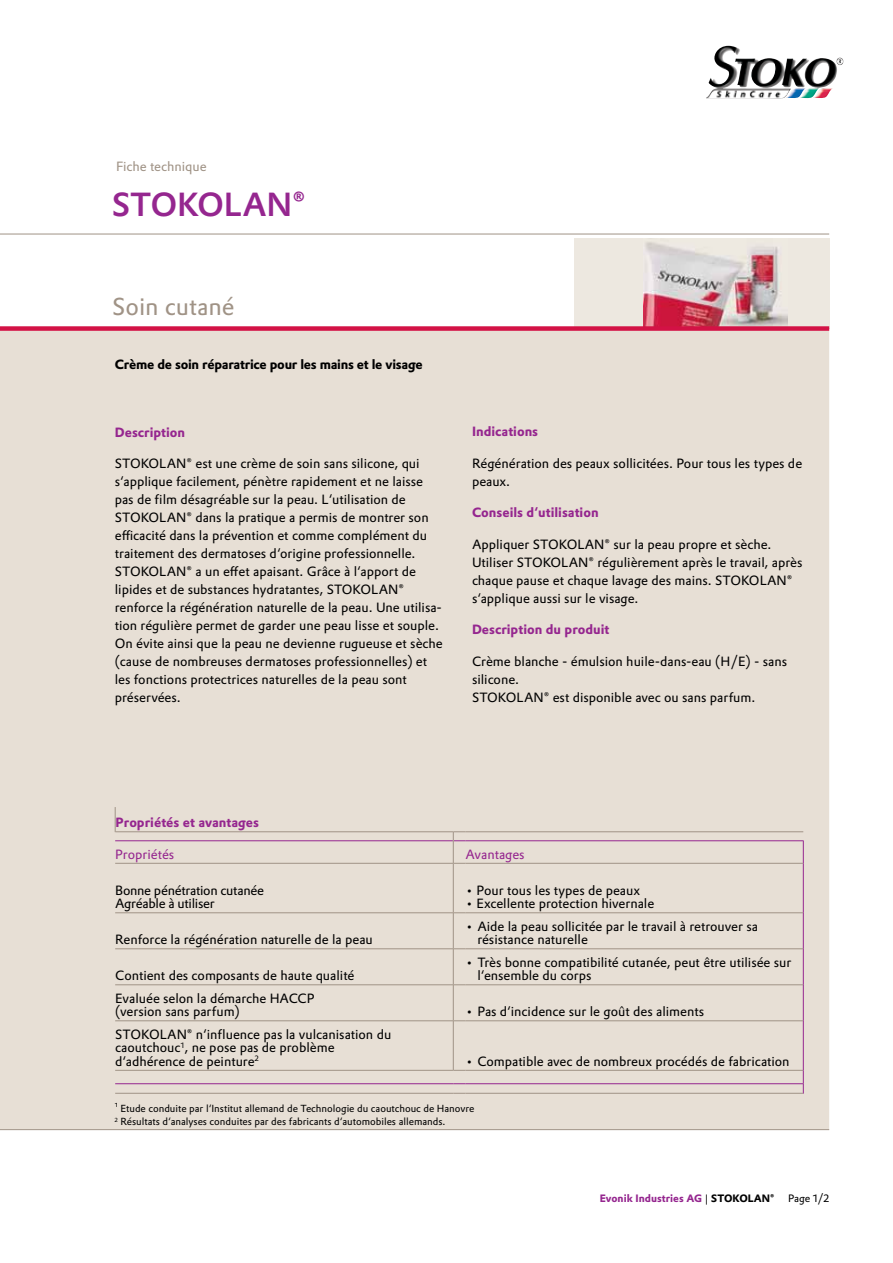
<style>
.page{position:relative;width:893px;height:1263px;background:#fff}
.page>*{position:absolute;margin:0;border:0;box-sizing:border-box;transform-origin:0 0}
.t1{font:500 32.7px "Evonik Prokyon";letter-spacing:-.01em;color:#95268f}
.t2{font:24px "Evonik Prokyon";color:#a09386}
.t3{font:13.2px/18px "Evonik Prokyon";color:#000}
.t4{font:700 13.2px "Evonik Prokyon";color:#95268f}
.t5{font:700 13.2px "Evonik Prokyon";letter-spacing:-.02em;color:#000}
.t6{font:13.2px/13.5px "Evonik Prokyon";letter-spacing:-.02em;color:#000}
.t7{font:13.2px "Evonik Prokyon";color:#95268f}
.t8{font:13.2px "Evonik Prokyon";color:#a09386}
.t9{font:700 10.5px "Evonik Prokyon";color:#95268f}
.t10{font:10.5px "Evonik Prokyon";color:#000}
.t11{font:10.05px/13.5px "Evonik Prokyon";color:#000}
.s1{font-weight:400;color:#000}
.s2{color:#000}
</style>
<div class="page">
<div style="left:574px;top:238px;width:255px;height:90px;background:#ede8e0"></div>
<img style="left:643px;top:242px;width:145px;height:84px">
<div style="left:0;top:331px;width:829px;height:798px;background:#e7dfd5"></div>
<img style="left:706px;top:46px;width:138px;height:53px">
<hr style="left:0;top:234px;width:829px;height:1px;background:#a09386">
<hr style="left:0;top:1129px;width:829px;height:1px;background:#a09386">
<div style="left:0;top:326px;width:829px;height:5px;background:#d31245"></div>
<hr style="left:115px;top:840px;width:338px;height:1px;background:#95268f">
<svg style="left:803px;top:840px;width:1px;height:23px"></svg>
<hr style="left:465px;top:840px;width:338px;height:1px;background:#95268f">
<hr style="left:115px;top:863px;width:338px;height:1px;background:#a09386">
<hr style="left:803px;top:863px;width:1px;height:50px;background:#95268f">
<hr style="left:465px;top:863px;width:338px;height:1px;background:#a09386">
<hr style="left:115px;top:912px;width:338px;height:1px;background:#a09386">
<hr style="left:803px;top:913px;width:1px;height:36px;background:#95268f">
<hr style="left:465px;top:912px;width:338px;height:1px;background:#a09386">
<hr style="left:115px;top:948px;width:338px;height:1px;background:#a09386">
<hr style="left:803px;top:949px;width:1px;height:36px;background:#95268f">
<hr style="left:803px;top:985px;width:1px;height:36px;background:#95268f">
<hr style="left:803px;top:1021px;width:1px;height:49px;background:#95268f">
<hr style="left:465px;top:948px;width:338px;height:1px;background:#a09386">
<hr style="left:115px;top:984px;width:338px;height:1px;background:#a09386">
<hr style="left:115px;top:1020px;width:338px;height:1px;background:#a09386">
<hr style="left:115px;top:1070px;width:338px;height:1px;background:#a09386">
<hr style="left:465px;top:984px;width:338px;height:1px;background:#a09386">
<hr style="left:465px;top:1020px;width:338px;height:1px;background:#a09386">
<hr style="left:465px;top:1070px;width:338px;height:1px;background:#a09386">
<svg style="left:803px;top:1070px;width:1px;height:24px"></svg>
<hr style="left:115px;top:1083px;width:338px;height:1px;background:#95268f">
<svg style="left:453px;top:1083px;width:12px;height:1px"></svg>
<hr style="left:465px;top:1083px;width:338px;height:1px;background:#95268f">
<hr style="left:453px;top:863px;width:1px;height:50px;background:#a09386">
<hr style="left:453px;top:913px;width:1px;height:36px;background:#a09386">
<hr style="left:453px;top:949px;width:1px;height:36px;background:#a09386">
<hr style="left:453px;top:985px;width:1px;height:36px;background:#a09386">
<hr style="left:453px;top:1021px;width:1px;height:50px;background:#a09386">
<svg style="left:115px;top:807px;width:1px;height:25px"></svg>
<hr style="left:116px;top:831px;width:337px;height:1px;background:#a09386">
<svg style="left:453px;top:831px;width:12px;height:33px"></svg>
<hr style="left:465px;top:831px;width:338px;height:1px;background:#a09386">
<hr style="left:115px;top:1093px;width:338px;height:1px;background:#a09386">
<svg style="left:453px;top:1093px;width:12px;height:1px"></svg>
<hr style="left:465px;top:1093px;width:338px;height:1px;background:#a09386">
<p class="t8" style="left:116px;top:156px;width:92px">Fiche technique</p>
<h1 class="t1" style="left:112px;top:179px;width:195px">STOKOLAN®</h1>
<h2 class="t2" style="left:112px;top:288px;width:124px">Soin cutané</h2>
<p class="t5" style="left:115px;top:354px;width:310px">Crème de soin réparatrice pour les mains et le visage</p>
<p class="t4" style="left:115px;top:421px;width:72px">Description</p>
<p class="t3" style="left:115px;top:454px;width:329px">STOKOLAN® est une crème de soin sans silicone, qui s‘applique facilement, pénètre rapidement et ne laisse pas de film désagréable sur la peau. L‘utilisation de STOKOLAN® dans la pratique a permis de montrer son efficacité dans la prévention et comme complément du traitement des dermatoses d‘origine professionnelle.<br>STOKOLAN® a un effet apaisant. Grâce à l‘apport de lipides et de substances hydratantes, STOKOLAN® renforce la régénération naturelle de la peau. Une utilisa&shy;tion régulière permet de garder une peau lisse et souple.<br>On évite ainsi que la peau ne devienne rugueuse et sèche (cause de nombreuses dermatoses professionnelles) et les fonctions protectrices naturelles de la peau sont préservées.</p>
<p class="t4" style="left:472px;top:421px;width:68px">Indications</p>
<p class="t3" style="left:472px;top:453px;width:332px">Régénération des peaux sollicitées. Pour tous les types de peaux.</p>
<p class="t4" style="left:472px;top:502px;width:128px">Conseils d‘utilisation</p>
<p class="t3" style="left:472px;top:534px;width:332px">Appliquer STOKOLAN® sur la peau propre et sèche.<br>Utiliser STOKOLAN® régulièrement après le travail, après chaque pause et chaque lavage des mains. STOKOLAN® s‘applique aussi sur le visage.</p>
<p class="t4" style="left:472px;top:619px;width:139px">Description du produit</p>
<p class="t3" style="left:472px;top:651px;width:317px">Crème blanche - émulsion huile-dans-eau (H/E) - sans silicone.<br>STOKOLAN® est disponible avec ou sans parfum.</p>
<p class="t4" style="left:116px;top:812px;width:145px">Propriétés et avantages</p>
<p class="t7" style="left:115px;top:844px;width:61px">Propriétés</p>
<p class="t7" style="left:465px;top:844px;width:61px">Avantages</p>
<p class="t6" style="left:115px;top:882px;width:150px">Bonne pénétration cutanée<br>Agréable à utiliser</p>
<p class="t3" style="left:465px;top:880px;width:176px">• Pour tous les types de peaux</p>
<p class="t3" style="left:465px;top:894px;width:190px">• Excellente protection hivernale</p>
<p class="t3" style="left:115px;top:930px;width:259px">Renforce la régénération naturelle de la peau</p>
<p class="t3" style="left:115px;top:966px;width:241px">Contient des composants de haute qualité</p>
<p class="t3" style="left:115px;top:990px;width:201px;line-height:13.5px">Evaluée selon la démarche HACCP (version sans parfum)</p>
<p class="t3" style="left:477px;top:918px;width:282px;line-height:13.5px;text-indent:-12px">• Aide la peau sollicitée par le travail à retrouver sa résistance naturelle</p>
<p class="t3" style="left:477px;top:954px;width:316px;line-height:13.5px;text-indent:-12px">• Très bonne compatibilité cutanée, peut être utilisée sur l‘ensemble du corps</p>
<p class="t3" style="left:465px;top:1002px;width:240px">• Pas d‘incidence sur le goût des aliments</p>
<p class="t3" style="left:115px;top:1026px;width:278px;line-height:13.5px">STOKOLAN® n‘influence pas la vulcanisation du caoutchouc<sup>1</sup>, ne pose pas de problème d‘adhérence de peinture<sup>2</sup></p>
<p class="t3" style="left:465px;top:1051px;width:326px">• Compatible avec de nombreux procédés de fabrication</p>
<p class="t11" style="left:115px;top:1101px;width:361px">¹ Etude conduite par l‘Institut allemand de Technologie du caoutchouc de Hanovre<br><sup>2</sup> Résultats d‘analyses conduites par des fabricants d‘automobiles allemands.</p>
<p class="t9" style="left:600px;top:1189px;width:176px">Evonik Industries AG <span class="s1">|</span> <span class="s2">STOKOLAN®</span></p>
<p class="t10" style="left:788px;top:1190px;width:43px">Page 1/2</p>
</div>
